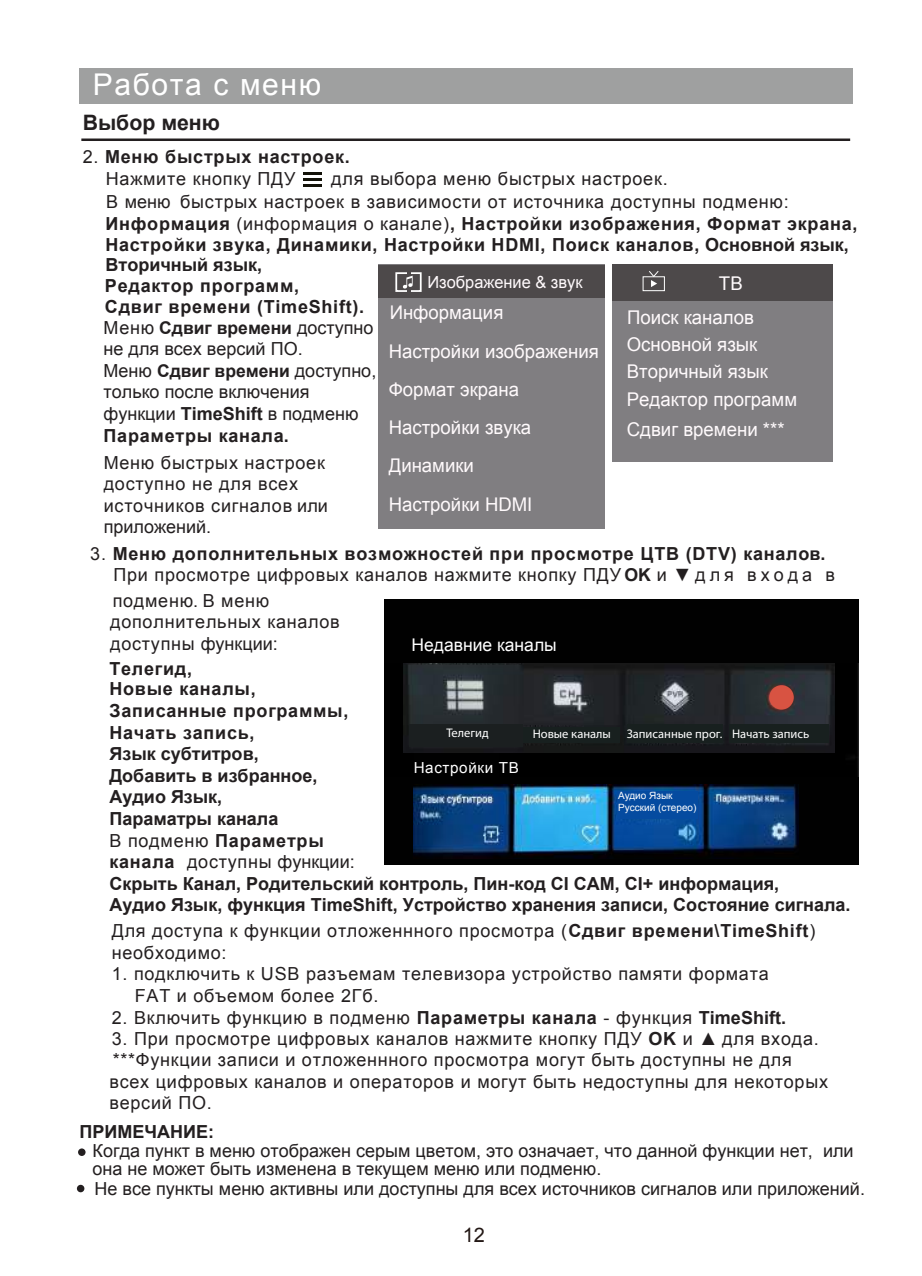
<style>
.page{position:relative;width:922px;height:1276px;background:#fff}
.page>*{position:absolute;margin:0;border:0;box-sizing:border-box;transform-origin:0 0}
.t1{font:30px "Arial";letter-spacing:.05em;color:#fff}
.t2{font:700 21.25px "Arial";color:#231f20}
.t3{font:20px "Arial";color:#231815}
.t4{font:19px "Arial";color:#fffafc}
.t5{font:18.75px/38.2px "Arial";color:#fffafc}
.t6{font:18px/21.5px "Arial";letter-spacing:.04em;color:#231f20}
.t7{font:700 18px/21.5px "Arial";letter-spacing:.04em;color:#231f20}
.t8{font:18px/21.5px "Arial";color:#231f20}
.t9{font:700 18px/21.5px "Arial";color:#231f20}
.t10{font:17.5px "Arial";color:#fff}
.t11{font:16.75px "Arial";color:#fffafc}
.t12{font:15.25px "Arial";letter-spacing:.04em;color:#fff}
.t13{font:12.5px "Myriad Pro";color:#fff}
.t14{font:10px/12px "Arial";color:#fff}
.s1{font-weight:400}
.s2{font-weight:700;font-size:17.5px}
.s3{font-weight:700}
.s4{font-size:17.75px}
</style>
<div class="page">
<div style="left:79px;top:69px;width:773px;height:35px;background:#9fa0a0"></div>
<svg style="left:303px;top:172px;width:19px;height:2px"></svg>
<svg style="left:303px;top:185px;width:19px;height:2px"></svg>
<hr style="left:303px;top:178px;width:19px;height:3px;background:#131209">
<hr style="left:81px;top:138px;width:768px;height:3px;background:#231f20">
<div style="left:78px;top:1148px;width:7px;height:8px;background:#231f20;border-radius:50%"></div>
<div style="left:77px;top:1184px;width:7px;height:8px;background:#231f20;border-radius:50%"></div>
<div style="left:378px;top:264px;width:226px;height:265px;background:#807e81"></div>
<div style="left:378px;top:265px;width:226px;height:33px;background:#4d494a"></div>
<div style="left:611px;top:264px;width:221px;height:110px;background:#807e81"></div>
<div style="left:395px;top:272px;width:26px;height:20px;background:#4d494a;border:2px solid #fff"></div>
<hr style="left:406px;top:269px;width:4px;height:26px;background:#4d494a">
<svg style="left:403px;top:276px;width:9px;height:12px"></svg>
<div style="left:611px;top:264px;width:221px;height:36px;background:#4d494a"></div>
<div style="left:642px;top:276px;width:22px;height:15px;border:1px solid #fff"></div>
<svg style="left:647px;top:271px;width:12px;height:16px"></svg>
<div style="left:384px;top:662px;width:474px;height:115px;background:#000"></div>
<div style="left:413px;top:738px;width:85px;height:39px;background:#010101"></div>
<div style="left:384px;top:777px;width:474px;height:88px;background:#010101"></div>
<img style="left:413px;top:784px;width:385px;height:74px">
<div style="left:611px;top:360px;width:221px;height:101px;background:#807e81"></div>
<div style="left:617px;top:791px;width:80px;height:27px;background:#054ba0"></div>
<img style="left:403px;top:662px;width:431px;height:90px">
<div style="left:384px;top:599px;width:474px;height:63px;background:#010101"></div>
<div style="left:409px;top:724px;width:114px;height:22px;background:#1b1f20"></div>
<div style="left:523px;top:727px;width:96px;height:16px;background:#18201f"></div>
<div style="left:626px;top:724px;width:96px;height:19px;background:#18201f"></div>
<div style="left:729px;top:724px;width:99px;height:19px;background:#18201f"></div>
<div style="left:769px;top:685px;width:24px;height:24px;background:#d85342;border-radius:50%"></div>
<h1 class="t1" style="left:93px;top:64px;width:230px">Работа с меню</h1>
<p class="t2" style="left:83px;top:107px;width:139px">Выбор меню</p>
<p class="t7" style="left:106px;top:147px;width:245px;text-indent:-23px"><span class="s1">2.</span> Меню быстрых настроек.<br><span class="s1">Нажмите кнопку ПДУ</span></p>
<p class="t6" style="left:331px;top:168px;width:338px">для выбора меню быстрых настроек.</p>
<p class="t7" style="left:105px;top:192px;width:753px"><span class="s1">В меню быстрых настроек в зависимости от источника доступны подменю:<br></span>Информация <span class="s1">(информация о канале)</span>, Настройки изображения, Формат экрана,<br>Настройки звука, Динамики, Настройки HDMI, Поиск каналов, Основной язык,</p>
<p class="t7" style="left:105px;top:275px;width:261px">Редактор программ,<br>Сдвиг времени (TimeShift).</p>
<p class="t9" style="left:105px;top:254px;width:158px">Вторичный язык,</p>
<p class="t11" style="left:427px;top:270px;width:157px">Изображение &amp; звук</p>
<p class="t5" style="left:388px;top:293px;width:212px">Информация<br>Настройки изображения<br>Формат экрана</p>
<p class="t4" style="left:718px;top:270px;width:25px">ТВ</p>
<p class="t4" style="left:627px;top:305px;width:128px">Поиск каналов</p>
<p class="t8" style="left:104px;top:316px;width:274px">Меню <span class="s2">Сдвиг времени</span> доступно не для всех версий ПО.<br>Меню <span class="s2">Сдвиг времени</span> доступно, только после включения функции <span class="s3">TimeShift</span> в подменю<br><span class="s3">Параметры канала.</span></p>
<p class="t4" style="left:626px;top:331px;width:132px">Основной язык</p>
<p class="t4" style="left:626px;top:358px;width:143px">Вторичный язык</p>
<p class="t4" style="left:626px;top:386px;width:172px">Редактор программ</p>
<p class="t5" style="left:388px;top:408px;width:144px">Настройки звука</p>
<p class="t4" style="left:626px;top:416px;width:159px">Сдвиг времени ***</p>
<p class="t6" style="left:104px;top:451px;width:226px">Меню быстрых настроек доступно не для всех источников сигналов или приложений.</p>
<p class="t5" style="left:388px;top:446px;width:87px">Динамики</p>
<p class="t5" style="left:388px;top:485px;width:145px">Настройки HDMI</p>
<p class="t7" style="left:113px;top:543px;width:722px;text-indent:-23px"><span class="s1">3.</span> Меню дополнительных возможностей при просмотре ЦТВ (DTV) каналов.<br><span class="s1">При просмотре цифровых каналов нажмите кнопку ПДУ</span><span class="s4">OK</span> <span class="s1">и ▼ д л я в х о д а в</span></p>
<p class="t6" style="left:110px;top:589px;width:231px">подменю. В меню дополнительных каналов доступны функции:</p>
<p class="t9" style="left:109px;top:658px;width:742px">Телегид,<br>Новые каналы,<br>Записанные программы,<br>Начать запись,<br>Язык субтитров,<br>Добавить в избранное,<br>Аудио Язык,<br>Параматры канала<br><span class="s1">В подменю</span> Параметры<br>канала <span class="s1">доступны функции:<br></span>Скрыть Канал, Родительский контроль, Пин-код CI CAM, CI+ информация,<br>Аудио Язык, функция TimeShift, Устройство хранения записи, Состояние сигнала.</p>
<p class="t6" style="left:112px;top:920px;width:705px">Для доступа к функции отложеннного просмотра (<span class="s3">Сдвиг времени\TimeShift</span>) необходимо:</p>
<p class="t6" style="left:135px;top:963px;width:635px;text-indent:-23px">1. подключить к USB разъемам телевизора устройство памяти формата<br>FAT и объемом более 2Гб.</p>
<p class="t6" style="left:112px;top:1006px;width:675px">2. Включить функцию в подменю <span class="s3">Параметры канала</span> - функция <span class="s3">TimeShift.</span></p>
<p class="t6" style="left:112px;top:1028px;width:708px">3. При просмотре цифровых каналов нажмите кнопку ПДУ <span class="s3">OK</span> и ▲ для входа.</p>
<p class="t10" style="left:411px;top:633px;width:147px">Недавние каналы</p>
<p class="t13" style="left:446px;top:725px;width:44px">Телегид</p>
<p class="t13" style="left:532px;top:726px;width:80px">Новые каналы</p>
<p class="t13" style="left:626px;top:726px;width:184px">Записанные прог. Начать запись</p>
<p class="t12" style="left:413px;top:757px;width:107px">Настройки ТВ</p>
<p class="t14" style="left:618px;top:789px;width:80px">Аудио Язык<br>Русский (стерео)</p>
<p class="t6" style="left:109px;top:1048px;width:720px">***Функции записи и отложеннного просмотра могут быть доступны не для всех цифровых каналов и операторов и могут быть недоступны для некоторых версий ПО.</p>
<p class="t9" style="left:80px;top:1121px;width:136px">ПРИМЕЧАНИЕ:</p>
<p class="t8" style="left:92px;top:1141px;width:773px;line-height:18.8px">Когда пункт в меню отображен серым цветом, это означает, что данной функции нет, или она не может быть изменена в текущем меню или подменю.<br>Не все пункты меню активны или доступны для всех источников сигналов или приложений.</p>
<p class="t3" style="left:462px;top:1221px;width:24px">12</p>
</div>
